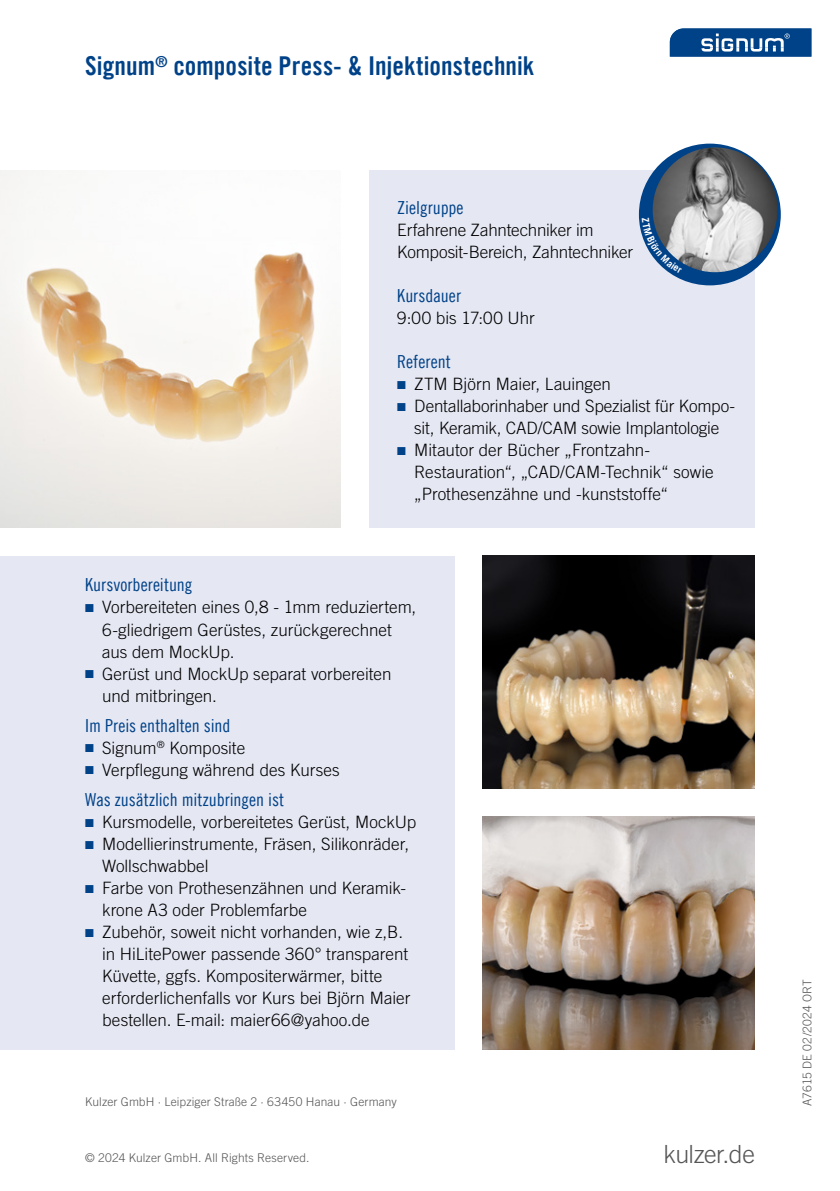
<style>
.page{position:relative;width:840px;height:1191px;background:#fff}
.page>*{position:absolute;margin:0;border:0;box-sizing:border-box;transform-origin:0 0}
.t1{font:26px "Trade Gothic LT Com Bd Cn 20";letter-spacing:.005em;color:#004288}
.t2{font:300 25px "Trade Gothic LT Com";letter-spacing:-.02em;color:#565656}
.t3{font:18px "Trade Gothic LT Com Cn 18";color:#004288}
.t4{font:300 17px/22px "Trade Gothic LT Com";color:#000}
.t5{font:300 12px "Trade Gothic LT Com";letter-spacing:.01em;color:#565656}
.s1{color:#004288}
</style>
<div class="page">
<svg style="left:669px;top:28px;width:142px;height:29px;background:#285f9a"></svg>
<div style="left:369px;top:170px;width:385px;height:357px;background:#e5e7f3"></div>
<div style="left:638px;top:144px;width:142px;height:141px;background:#004288;border-radius:50%"></div>
<img style="left:652px;top:147px;width:125px;height:125px;border-radius:62px">
<div style="left:0;top:556px;width:454px;height:493px;background:#e5e7f3"></div>
<img style="left:0;top:170px;width:340px;height:357px">
<img style="left:482px;top:816px;width:272px;height:233px">
<img style="left:482px;top:556px;width:272px;height:232px">
<svg style="left:641px;top:218px;width:40px;height:55px"></svg>
<h1 class="t1" style="left:85px;top:50px;width:450px">Signum<sup>®</sup> composite Press- &amp; Injektionstechnik</h1>
<p class="t3" style="left:397px;top:197px;width:68px">Zielgruppe</p>
<p class="t4" style="left:397px;top:219px;width:237px">Erfahrene Zahntechniker im<br>Komposit-Bereich, Zahntechniker</p>
<p class="t3" style="left:397px;top:285px;width:65px">Kursdauer</p>
<p class="t4" style="left:397px;top:307px;width:139px">9:00 bis 17:00 Uhr</p>
<p class="t3" style="left:397px;top:351px;width:55px">Referent</p>
<p class="t4" style="left:397px;top:373px;width:215px"><span class="s1">■</span> ZTM Björn Maier, Lauingen</p>
<p class="t4" style="left:397px;top:395px;width:339px;text-align:center"><span class="s1">■</span> Dentallaborinhaber und Spezialist für Kompo&shy;sit, Keramik, CAD/CAM sowie Implantologie</p>
<p class="t4" style="left:414px;top:439px;width:301px;text-indent:-17px"><span class="s1">■</span> Mitautor der Bücher „Frontzahn-<br>Restauration“, „CAD/CAM-Technik“ sowie „Prothesenzähne und -kunststoffe“</p>
<p class="t3" style="left:85px;top:574px;width:109px">Kursvorbereitung</p>
<p class="t4" style="left:102px;top:596px;width:315px;text-indent:-17px"><span class="s1">■</span> Vorbereiteten eines 0,8 - 1mm reduziertem,<br>6-gliedrigem Gerüstes, zurückgerechnet aus dem MockUp.</p>
<p class="t4" style="left:102px;top:662px;width:291px;text-indent:-17px"><span class="s1">■</span> Gerüst und MockUp separat vorbereiten und mitbringen.</p>
<p class="t3" style="left:85px;top:715px;width:147px">Im Preis enthalten sind</p>
<p class="t4" style="left:85px;top:736px;width:161px"><span class="s1">■</span> Signum<sup>®</sup> Komposite</p>
<p class="t4" style="left:85px;top:758px;width:256px"><span class="s1">■</span> Verpflegung während des Kurses</p>
<p class="t3" style="left:85px;top:789px;width:200px">Was zusätzlich mitzubringen ist</p>
<p class="t4" style="left:85px;top:811px;width:332px"><span class="s1">■</span> Kursmodelle, vorbereitetes Gerüst, MockUp</p>
<p class="t4" style="left:102px;top:833px;width:308px;text-indent:-17px"><span class="s1">■</span> Modellierinstrumente, Fräsen, Silikonräder,<br>Wollschwabbel</p>
<p class="t4" style="left:102px;top:877px;width:305px;text-indent:-17px"><span class="s1">■</span> Farbe von Prothesenzähnen und Keramik&shy;krone A3 oder Problemfarbe</p>
<p class="t4" style="left:102px;top:921px;width:309px;text-indent:-17px"><span class="s1">■</span> Zubehör, soweit nicht vorhanden, wie z,B. in HiLitePower passende 360° transparent Küvette, ggfs. Kompositerwärmer, bitte erforderlichenfalls vor Kurs bei Björn Maier bestellen. E-mail: maier66@yahoo.de</p>
<p class="t5" style="left:85px;top:1094px;width:313px">Kulzer GmbH · Leipziger Straße 2 · 63450 Hanau · Germany</p>
<p class="t5" style="left:85px;top:1150px;width:226px">© 2024 Kulzer GmbH. All Rights Reserved.</p>
<h2 class="t2" style="left:663px;top:1138px;width:93px">kulzer.de</h2>
<p class="t5" style="left:799px;top:1106px;width:128px;rotate:-90deg">A7615 DE 02/2024 ORT</p>
</div>
